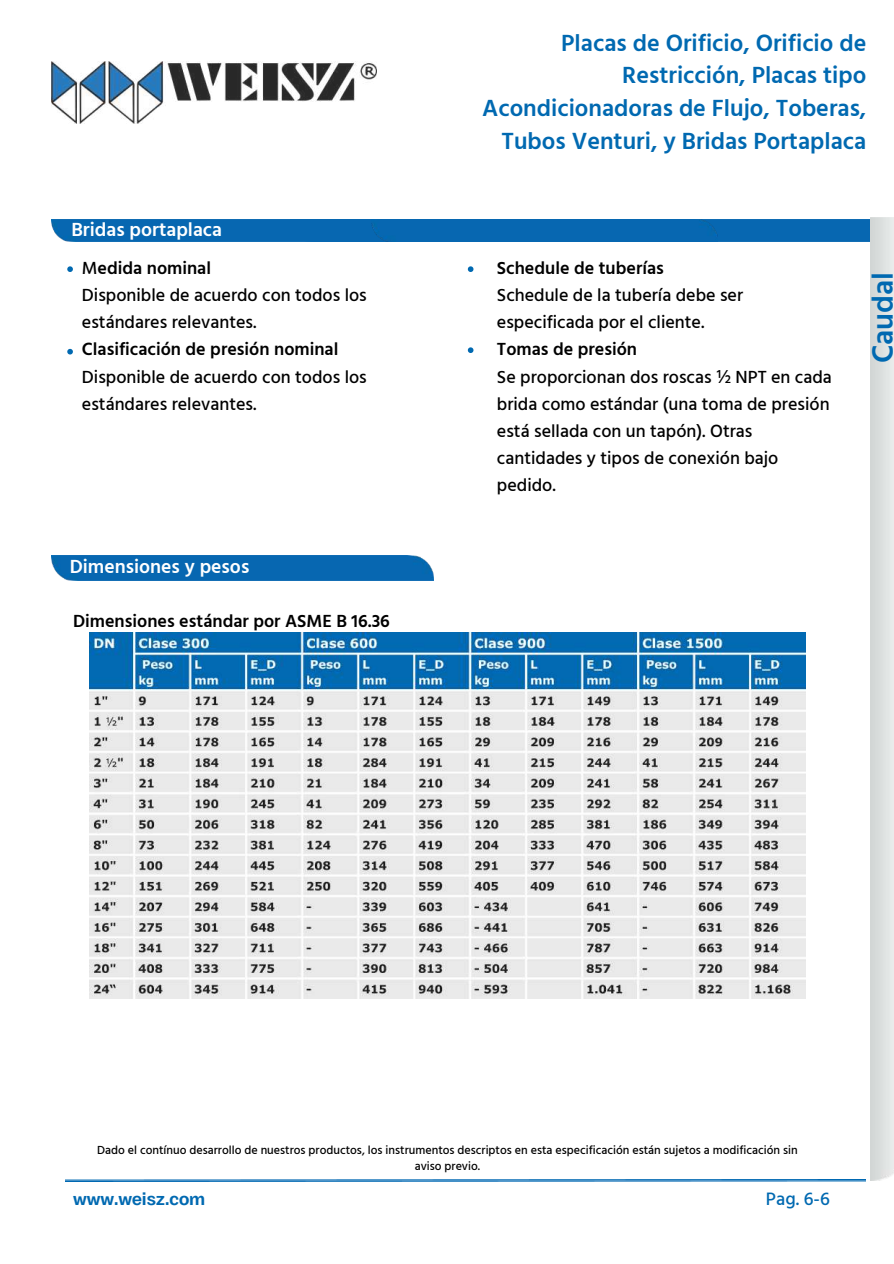
<style>
.page{position:relative;width:894px;height:1264px;background:#fff}
.page>*{position:absolute;margin:0;border:0;box-sizing:border-box;transform-origin:0 0}
.t1{font:600 30px "Hind Madurai";color:#0069b1}
.t2{font:600 24px/32.7px "Hind Madurai";color:#0069b1;text-align:right}
.t3{font:600 19.5px "Hind Madurai";color:#fff}
.t4{font:500 18.45px "Hind Madurai";color:#0069b1}
.t5{font:500 18px/27px "Hind Madurai";color:#000}
.t6{font:600 18px "Hind Madurai";color:#000}
.t7{font:700 18px "Body Grotesque";color:#0069b1}
.t8{font:500 12px/16px "Hind Madurai";color:#000;text-align:center}
.s1{font-weight:600}
</style>
<div class="page">
<div style="left:717px;top:219px;width:153px;height:22px;background:#0767b1"></div>
<div style="left:51px;top:219px;width:320px;height:22px;background:#0767b1"></div>
<div style="left:371px;top:219px;width:346px;height:22px;background:#0767b1"></div>
<img style="left:66px;top:1179px;width:799px;height:2px">
<svg style="left:67px;top:266px;width:6px;height:6px"></svg>
<svg style="left:467px;top:347px;width:6px;height:6px"></svg>
<svg style="left:67px;top:349px;width:6px;height:5px"></svg>
<svg style="left:467px;top:266px;width:6px;height:6px"></svg>
<img style="left:51px;top:61px;width:326px;height:62px">
<div style="left:51px;top:555px;width:382px;height:25px;background:#0767b1"></div>
<img style="left:89px;top:633px;width:715px;height:365px">
<p class="t3" style="left:71px;top:216px;width:152px">Bridas portaplaca</p>
<p class="t5" style="left:82px;top:255px;width:286px">M<span class="s1">edida nominal<br></span>Disponible de acuerdo con todos los estándares relevantes.</p>
<p class="t6" style="left:82px;top:338px;width:258px">Clasificación de presión nominal</p>
<p class="t5" style="left:82px;top:364px;width:286px">Disponible de acuerdo con todos los estándares relevantes.</p>
<p class="t3" style="left:70px;top:553px;width:181px">Dimensiones y pesos</p>
<p class="t6" style="left:73px;top:609px;width:318px">Dimensiones estándar por ASME B 16.36</p>
<h2 class="t2" style="left:482px;top:27px;width:385px">Placas de Orificio, Orificio de<br>Restricción, Placas tipo<br>Acondicionadoras de Flujo, Toberas,<br>Tubos Venturi, y Bridas Portaplaca</h2>
<p class="t6" style="left:497px;top:257px;width:168px">Schedule de tuberías</p>
<p class="t5" style="left:497px;top:283px;width:248px">Schedule de la tubería debe ser especificada por el cliente.</p>
<p class="t6" style="left:497px;top:338px;width:142px">Tomas de presión</p>
<p class="t5" style="left:497px;top:364px;width:336px">Se proporcionan dos roscas ½ NPT en cada brida como estándar (una toma de presión está sellada con un tapón). Otras cantidades y tipos de conexión bajo pedido.</p>
<h1 class="t1" style="left:862px;top:363px;width:93px;rotate:-90deg">Caudal</h1>
<p class="t8" style="left:97px;top:1142px;width:702px">Dado el contínuo desarrollo de nuestros productos, los instrumentos descriptos en esta especificación están sujetos a modificación sin aviso previo.</p>
<p class="t7" style="left:73px;top:1188px;width:134px">www.weisz.com</p>
<p class="t4" style="left:765px;top:1186px;width:65px">Pag. 6-6</p>
</div>
